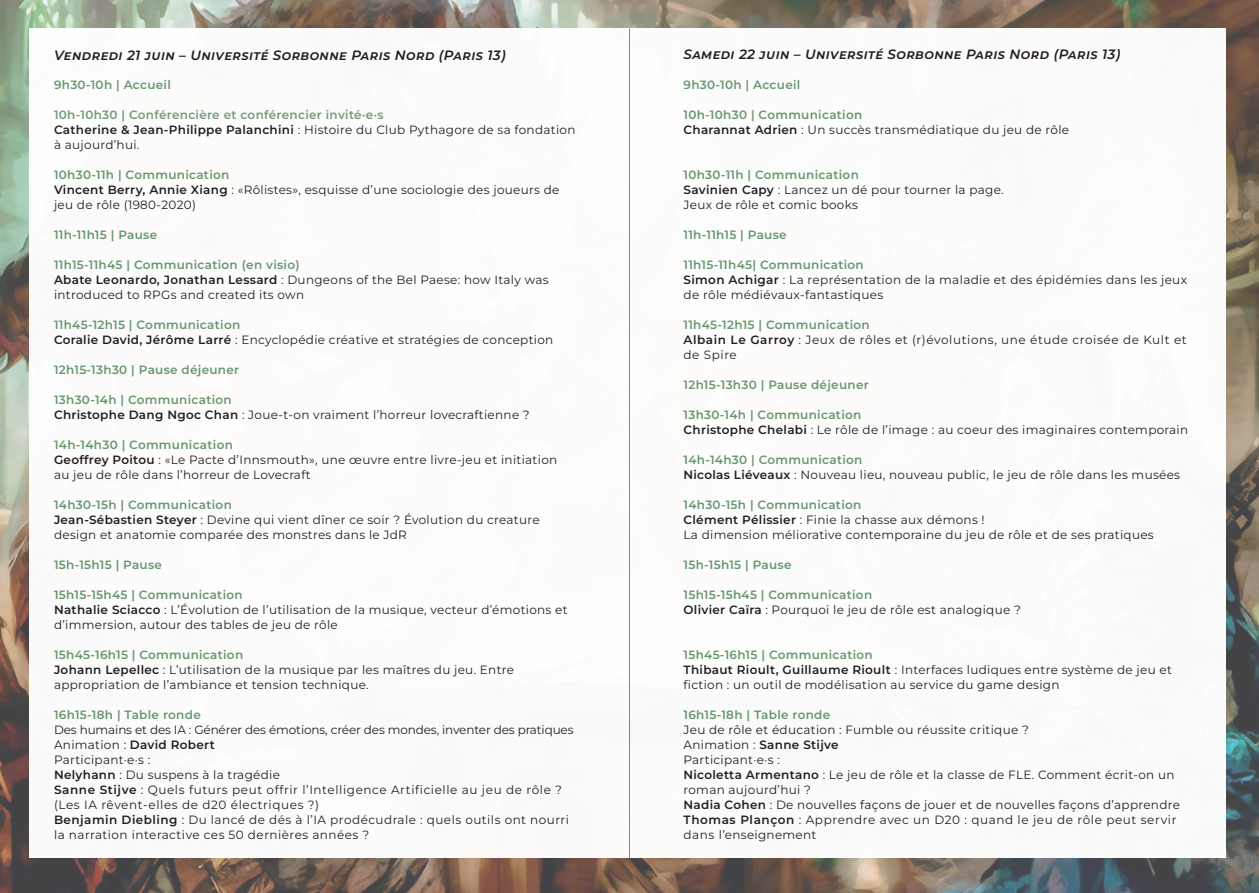
<style>
.page{position:relative;width:1259px;height:893px;background:#fff}
.page>*{position:absolute;margin:0;border:0;box-sizing:border-box;transform-origin:0 0}
.t1{font:italic 600 13.5px "Montserrat";letter-spacing:.025em;color:#231f20}
.t2{font:12px/15px "Montserrat";letter-spacing:.025em;color:#231f20}
.t3{font:600 12px "Montserrat";letter-spacing:.025em;color:#67976f}
.t4{font:12px/15px "Montserrat";letter-spacing:.05em;color:#231f20}
.s1{font-weight:600;color:#709c78}
.s2{font-weight:600}
.s3{font-weight:600;color:#67976f}
</style>
<div class="page">
<img style="left:0;top:0;width:1259px;height:893px">
<div style="left:30px;top:29px;width:1196px;height:829px;background:#fff"></div>
<hr style="left:629px;top:29px;width:1px;height:829px;background:#669574">
<p class="t1" style="left:54px;top:46px;width:453px">Vendredi 21 juin – Université Sorbonne Paris Nord (Paris 13)</p>
<p class="t3" style="left:54px;top:80px;width:118px">9h30-10h | Accueil</p>
<p class="t2" style="left:54px;top:108px;width:523px"><span class="s1">10h-10h30 | Conférencière et conférencier invité·e·s<br></span><span class="s2">Catherine &amp; Jean-Philippe Palanchini</span> : Histoire du Club Pythagore de sa fondation à aujourd’hui.</p>
<p class="t2" style="left:54px;top:168px;width:507px"><span class="s3">10h30-11h | Communication<br></span><span class="s2">Vincent Berry, Annie Xiang</span> : «Rôlistes», esquisse d’une sociologie des joueurs de jeu de rôle (1980-2020)</p>
<p class="t3" style="left:54px;top:230px;width:105px">11h-11h15 | Pause</p>
<p class="t2" style="left:54px;top:258px;width:496px"><span class="s3">11h15-11h45 | Communication (en visio)<br></span><span class="s2">Abate Leonardo, Jonathan Lessard</span> : Dungeons of the Bel Paese: how Italy was introduced to RPGs and created its own</p>
<p class="t2" style="left:54px;top:318px;width:501px"><span class="s3">11h45-12h15 | Communication<br></span><span class="s2">Coralie David, Jérôme Larré</span> : Encyclopédie créative et stratégies de conception</p>
<p class="t3" style="left:54px;top:365px;width:187px">12h15-13h30 | Pause déjeuner</p>
<p class="t2" style="left:54px;top:393px;width:477px"><span class="s3">13h30-14h | Communication<br></span><span class="s2">Christophe Dang Ngoc Chan</span> : Joue-t-on vraiment l’horreur lovecraftienne ?</p>
<p class="t2" style="left:54px;top:438px;width:505px"><span class="s3">14h-14h30 | Communication<br></span><span class="s2">Geoffrey Poitou</span> : «Le Pacte d’Innsmouth», une œuvre entre livre-jeu et initiation au jeu de rôle dans l’horreur de Lovecraft</p>
<p class="t2" style="left:54px;top:498px;width:487px"><span class="s3">14h30-15h | Communication<br></span><span class="s2">Jean-Sébastien Steyer</span> : Devine qui vient dîner ce soir ? Évolution du creature design et anatomie comparée des monstres dans le JdR</p>
<p class="t3" style="left:54px;top:560px;width:110px">15h-15h15 | Pause</p>
<p class="t2" style="left:54px;top:588px;width:515px"><span class="s3">15h15-15h45 | Communication<br></span><span class="s2">Nathalie Sciacco</span> : L’Évolution de l’utilisation de la musique, vecteur d’émotions et d’immersion, autour des tables de jeu de rôle</p>
<p class="t2" style="left:54px;top:648px;width:461px"><span class="s3">15h45-16h15 | Communication<br></span><span class="s2">Johann Lepellec</span> : L’utilisation de la musique par les maîtres du jeu. Entre appropriation de l’ambiance et tension technique.</p>
<p class="t3" style="left:54px;top:710px;width:148px">16h15-18h | Table ronde</p>
<p class="t2" style="left:54px;top:723px;width:521px">Des humains et des IA : Générer des émotions, créer des mondes, inventer des pratiques Animation : <span class="s2">David Robert<br></span>Participant·e·s :<br><span class="s2">Nelyhann</span> : Du suspens à la tragédie<br><span class="s2">Sanne Stijve</span> : Quels futurs peut offrir l’Intelligence Artificielle au jeu de rôle ? (Les IA rêvent-elles de d20 électriques ?)<br><span class="s2">Benjamin Diebling</span> : Du lancé de dés à l’IA prodécudrale : quels outils ont nourri la narration interactive ces 50 dernières années ?</p>
<p class="t1" style="left:683px;top:45px;width:438px">Samedi 22 juin – Université Sorbonne Paris Nord (Paris 13)</p>
<p class="t3" style="left:683px;top:79px;width:118px">9h30-10h | Accueil</p>
<p class="t2" style="left:683px;top:108px;width:387px"><span class="s3">10h-10h30 | Communication<br></span><span class="s2">Charannat Adrien</span> : Un succès transmédiatique du jeu de rôle</p>
<p class="t2" style="left:683px;top:168px;width:322px"><span class="s3">10h30-11h | Communication<br></span><span class="s2">Savinien Capy</span> : Lancez un dé pour tourner la page.<br>Jeux de rôle et comic books</p>
<p class="t3" style="left:683px;top:229px;width:105px">11h-11h15 | Pause</p>
<p class="t2" style="left:683px;top:258px;width:505px"><span class="s3">11h15-11h45| Communication<br></span><span class="s2">Simon Achigar</span> : La représentation de la maladie et des épidémies dans les jeux de rôle médiévaux-fantastiques</p>
<p class="t4" style="left:683px;top:318px;width:505px"><span class="s3">11h45-12h15 | Communication<br></span><span class="s2">Albain Le Garroy</span> : Jeux de rôles et (r)évolutions, une étude croisée de Kult et de Spire</p>
<p class="t3" style="left:683px;top:379px;width:187px">12h15-13h30 | Pause déjeuner</p>
<p class="t2" style="left:683px;top:408px;width:506px"><span class="s3">13h30-14h | Communication<br></span><span class="s2">Christophe Chelabi</span> : Le rôle de l’image : au coeur des imaginaires contemporain</p>
<p class="t2" style="left:683px;top:453px;width:498px"><span class="s3">14h-14h30 | Communication<br></span><span class="s2">Nicolas Liéveaux</span> : Nouveau lieu, nouveau public, le jeu de rôle dans les musées</p>
<p class="t2" style="left:683px;top:498px;width:472px"><span class="s3">14h30-15h | Communication<br></span><span class="s2">Clément Pélissier</span> : Finie la chasse aux démons !<br>La dimension méliorative contemporaine du jeu de rôle et de ses pratiques</p>
<p class="t3" style="left:683px;top:559px;width:110px">15h-15h15 | Pause</p>
<p class="t2" style="left:683px;top:588px;width:339px"><span class="s3">15h15-15h45 | Communication<br></span><span class="s2">Olivier Caïra</span> : Pourquoi le jeu de rôle est analogique ?</p>
<p class="t2" style="left:683px;top:648px;width:490px"><span class="s3">15h45-16h15 | Communication<br></span><span class="s2">Thibaut Rioult, Guillaume Rioult</span> : Interfaces ludiques entre système de jeu et fiction : un outil de modélisation au service du game design</p>
<p class="t3" style="left:683px;top:709px;width:148px">16h15-18h | Table ronde</p>
<p class="t2" style="left:683px;top:723px;width:498px">Jeu de rôle et éducation : Fumble ou réussite critique ?<br>Animation : <span class="s2">Sanne Stijve<br></span>Participant·e·s :<br><span class="s2">Nicoletta Armentano</span> : Le jeu de rôle et la classe de FLE. Comment écrit-on un roman aujourd’hui ?<br><span class="s2">Nadia Cohen</span> : De nouvelles façons de jouer et de nouvelles façons d’apprendre <span class="s2">Thomas Plançon</span> : Apprendre avec un D20 : quand le jeu de rôle peut servir dans l’enseignement</p>
</div>
